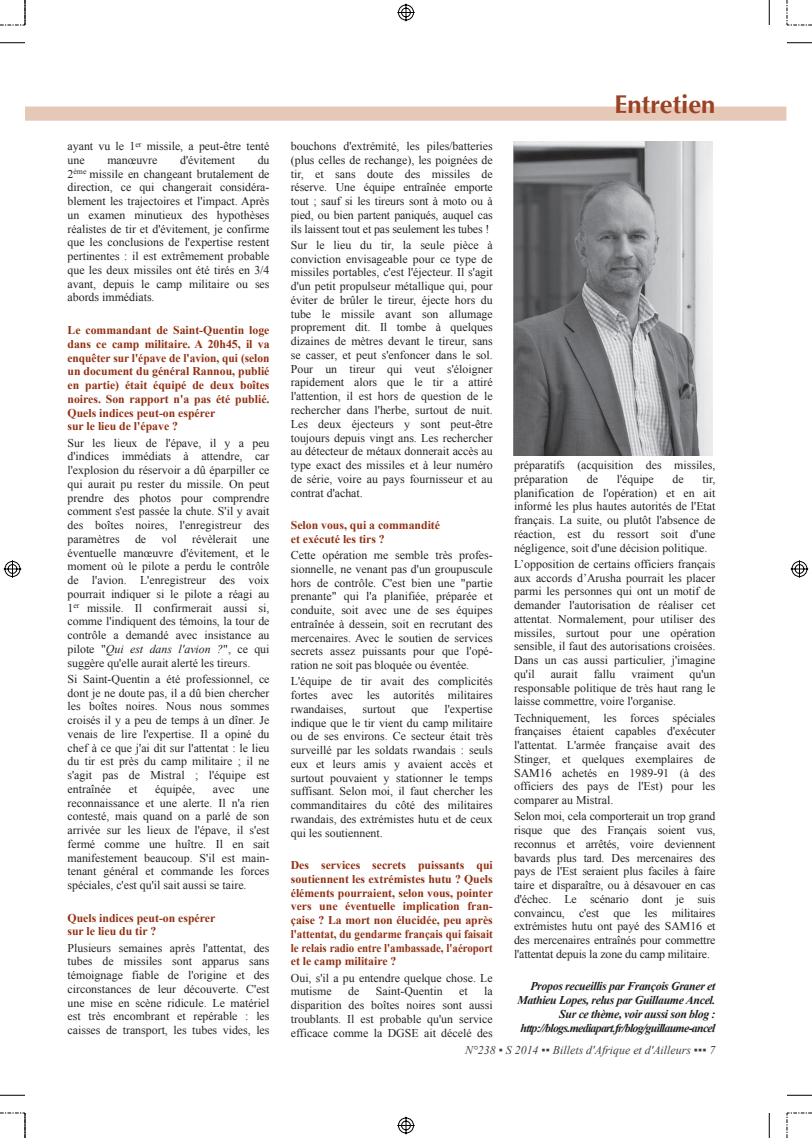
<style>
.page{position:relative;width:812px;height:1138px;background:#fff}
.page>*{position:absolute;margin:0;border:0;box-sizing:border-box;transform-origin:0 0}
.t1{font:700 25.62px "Optima CE";color:#9b4124}
.t2{font:11.88px/13.8px "Times New Roman";color:#231f20;text-align:justify}
.t3{font:700 11.88px/13.8px "Times New Roman";color:#913012}
.t4{font:italic 700 11.88px/13.8px "Times New Roman";letter-spacing:-.03em;color:#231f20;text-align:right}
.t5{font:italic 11.88px "Times New Roman";color:#3e3e3f}
.s1{font-style:italic}
</style>
<div class="page">
<div style="left:25px;top:106px;width:761px;height:15px;background:#e6c8b9"></div>
<img style="left:514px;top:142px;width:198px;height:314px">
<svg style="left:0;top:1095px;width:25px;height:1px"></svg>
<svg style="left:0;top:42px;width:25px;height:1px"></svg>
<svg style="left:787px;top:1095px;width:25px;height:1px"></svg>
<svg style="left:769px;top:1113px;width:1px;height:25px"></svg>
<svg style="left:787px;top:42px;width:25px;height:1px"></svg>
<svg style="left:769px;top:0;width:1px;height:25px"></svg>
<svg style="left:0;top:1112px;width:26px;height:26px"></svg>
<svg style="left:0;top:0;width:26px;height:26px"></svg>
<svg style="left:787px;top:1112px;width:25px;height:26px"></svg>
<svg style="left:787px;top:0;width:25px;height:26px"></svg>
<svg style="left:397px;top:1116px;width:18px;height:19px"></svg>
<svg style="left:3px;top:560px;width:19px;height:18px"></svg>
<svg style="left:397px;top:3px;width:18px;height:19px"></svg>
<svg style="left:790px;top:560px;width:19px;height:18px"></svg>
<p class="t2" style="left:68px;top:139px;width:203px">ayant vu le 1<sup>er</sup> missile, a peut-être tenté une</p>
<p class="t2" style="left:68px;top:153px;width:203px;text-indent:190px">du 2<sup>ème</sup> missile en changeant brutalement de direction, ce qui changerait considéra&shy;blement les trajectoires et l'impact. Après un examen minutieux des hypothèses réalistes de tir et d'évitement, je confirme que les conclusions de l'expertise restent pertinentes : il est extrêmement probable que les deux missiles ont été tirés en 3/4 avant, depuis le camp militaire ou ses abords immédiats.</p>
<p class="t3" style="left:68px;top:323px;width:203px">Le commandant de Saint-Quentin loge dans ce camp militaire. A 20h45, il va enquêter sur l'épave de l'avion, qui (selon un document du général Rannou, publié en partie) était équipé de deux boîtes noires. Son rapport n'a pas été publié.<br>Quels indices peut-on espérer<br>sur le lieu de l'épave ?</p>
<p class="t2" style="left:68px;top:436px;width:203px">Sur les lieux de l'épave, il y a peu d'indices immédiats à attendre, car l'explosion du réservoir a dû éparpiller ce qui aurait pu rester du missile. On peut prendre des photos pour comprendre comment s'est passée la chute. S'il y avait des boîtes noires, l'enregistreur des paramètres</p>
<p class="t2" style="left:107px;top:153px;width:52px">manœuvre</p>
<p class="t2" style="left:180px;top:153px;width:56px">d'évitement</p>
<p class="t2" style="left:135px;top:532px;width:13px">de</p>
<p class="t2" style="left:162px;top:532px;width:17px">vol</p>
<p class="t2" style="left:192px;top:532px;width:46px">révèlerait</p>
<p class="t2" style="left:68px;top:532px;width:203px;text-indent:185px">une éventuelle manœuvre d'évitement, et le moment où le pilote a perdu le contrôle de l'avion. L'enregistreur des voix pourrait indiquer si le pilote a réagi au 1<sup>er</sup> missile. Il confirmerait aussi si, comme l'indiquent des témoins, la tour de contrôle a demandé avec insistance au pilote "<span class="s1">Qui est dans l'avion ?</span>", ce qui suggère qu'elle aurait alerté les tireurs.</p>
<p class="t2" style="left:68px;top:672px;width:203px">Si Saint-Quentin a été professionnel, ce dont je ne doute pas, il a dû bien chercher les boîtes noires. Nous nous sommes croisés il y a peu de temps à un dîner. Je venais de lire l'expertise. Il a opiné du chef à ce que j'ai dit sur l'attentat : le lieu du tir est près du camp militaire ; il ne s'agit pas de Mistral ; l'équipe est entraînée</p>
<p class="t2" style="left:129px;top:782px;width:10px">et</p>
<p class="t2" style="left:155px;top:782px;width:41px">équipée,</p>
<p class="t2" style="left:213px;top:782px;width:23px">avec</p>
<p class="t2" style="left:68px;top:782px;width:203px;text-indent:185px">une reconnaissance et une alerte. Il n'a rien contesté, mais quand on a parlé de son arrivée sur les lieux de l'épave, il s'est fermé comme une huître. Il en sait manifestement beaucoup. S'il est main&shy;tenant général et commande les forces spéciales, c'est qu'il sait aussi se taire.</p>
<p class="t3" style="left:68px;top:911px;width:149px">Quels indices peut-on espérer sur le lieu du tir ?</p>
<p class="t2" style="left:68px;top:941px;width:203px">Plusieurs semaines après l'attentat, des tubes de missiles sont apparus sans témoignage fiable de l'origine et des circonstances de leur découverte. C'est une mise en scène ridicule. Le matériel est très encombrant et repérable : les caisses de transport, les tubes vides, les</p>
<p class="t2" style="left:291px;top:139px;width:203px">bouchons d'extrémité, les piles/batteries (plus celles de rechange), les poignées de tir, et sans doute des missiles de réserve. Une équipe entraînée emporte tout ; sauf si les tireurs sont à moto ou à pied, ou bien partent paniqués, auquel cas ils laissent tout et pas seulement les tubes !</p>
<p class="t2" style="left:291px;top:238px;width:203px">Sur le lieu du tir, la seule pièce à conviction envisageable pour ce type de missiles portables, c'est l'éjecteur. Il s'agit d'un petit propulseur métallique qui, pour éviter de brûler le tireur, éjecte hors du tube le missile avant son allumage proprement dit. Il tombe à quelques dizaines de mètres devant le tireur, sans se casser, et peut s'enfoncer dans le sol.<br>Pour un tireur qui veut s'éloigner rapidement alors que le tir a attiré l'attention, il est hors de question de le rechercher dans l'herbe, surtout de nuit.<br>Les deux éjecteurs y sont peut-être toujours depuis vingt ans. Les rechercher au détecteur de métaux donnerait accès au type exact des missiles et à leur numéro de série, voire au pays fournisseur et au contrat d'achat.</p>
<p class="t3" style="left:291px;top:518px;width:151px">Selon vous, qui a commandité et exécuté les tirs ?</p>
<p class="t2" style="left:291px;top:548px;width:203px">Cette opération me semble très profes&shy;sionnelle, ne venant pas d'un groupuscule hors de contrôle. C'est bien une "partie prenante" qui l'a planifiée, préparée et conduite, soit avec une de ses équipes entraînée à dessein, soit en recrutant des mercenaires. Avec le soutien de services secrets assez puissants pour que l'opé&shy;ration ne soit pas bloquée ou éventée.</p>
<p class="t2" style="left:291px;top:674px;width:203px">L'équipe de tir avait des complicités fortes avec les autorités militaires rwandaises,</p>
<p class="t2" style="left:291px;top:702px;width:203px;text-indent:154px">l'expertise indique que le tir vient du camp militaire ou de ses environs. Ce secteur était très surveillé par les soldats rwandais : seuls eux et leurs amis y avaient accès et surtout pouvaient y stationner le temps suffisant. Selon moi, il faut chercher les commanditaires du côté des militaires rwandais, des extrémistes hutu et de ceux qui les soutiennent.</p>
<p class="t3" style="left:291px;top:858px;width:204px;text-align:justify">Des services secrets puissants qui soutiennent les extrémistes hutu ? Quels éléments pourraient, selon vous, pointer vers une éventuelle implication fran&shy;çaise ? La mort non élucidée, peu après l'attentat, du gendarme français qui faisait le relais radio entre l'ambassade, l'aéroport et le camp militaire ?</p>
<p class="t2" style="left:291px;top:971px;width:203px">Oui, s'il a pu entendre quelque chose. Le mutisme</p>
<p class="t2" style="left:362px;top:702px;width:34px">surtout</p>
<p class="t2" style="left:411px;top:702px;width:19px">que</p>
<p class="t2" style="left:291px;top:984px;width:203px;text-indent:193px">la disparition des boîtes noires sont aussi troublants. Il est probable qu'un service efficace comme la DGSE ait décelé des</p>
<p class="t2" style="left:348px;top:984px;width:13px">de</p>
<p class="t2" style="left:376px;top:984px;width:68px">Saint-Quentin</p>
<p class="t2" style="left:459px;top:984px;width:10px">et</p>
<h1 class="t1" style="left:614px;top:94px;width:102px">Entretien</h1>
<p class="t2" style="left:514px;top:458px;width:203px">préparatifs (acquisition des missiles, préparation</p>
<p class="t2" style="left:514px;top:472px;width:203px;text-indent:188px">tir, planification de l'opération) et en ait informé les plus hautes autorités de l'Etat français. La suite, ou plutôt l'absence de réaction, est du ressort soit d'une négligence, soit d'une décision politique.</p>
<p class="t2" style="left:514px;top:557px;width:203px">L’opposition de certains officiers français aux accords d’Arusha pourrait les placer parmi les personnes qui ont un motif de demander l'autorisation de réaliser cet attentat. Normalement, pour utiliser des missiles, surtout pour une opération sensible, il faut des autorisations croisées.<br>Dans un cas aussi particulier, j'imagine qu'il</p>
<p class="t2" style="left:587px;top:472px;width:13px">de</p>
<p class="t2" style="left:617px;top:472px;width:39px">l'équipe</p>
<p class="t2" style="left:672px;top:472px;width:13px">de</p>
<p class="t2" style="left:551px;top:667px;width:29px">aurait</p>
<p class="t2" style="left:594px;top:667px;width:23px">fallu</p>
<p class="t2" style="left:631px;top:667px;width:44px">vraiment</p>
<p class="t2" style="left:514px;top:667px;width:203px;text-indent:175px">qu'un responsable politique de très haut rang le laisse commettre, voire l'organise.</p>
<p class="t2" style="left:514px;top:711px;width:203px">Techniquement, les forces spéciales françaises étaient capables d'exécuter l'attentat. L'armée française avait des Stinger, et quelques exemplaires de SAM16 achetés en 1989-91 (à des officiers des pays de l'Est) pour les comparer au Mistral.</p>
<p class="t2" style="left:514px;top:809px;width:203px">Selon moi, cela comporterait un trop grand risque que des Français soient vus, reconnus et arrêtés, voire deviennent bavards plus tard. Des mercenaires des pays de l'Est seraient plus faciles à faire taire et disparaître, ou à désavouer en cas d'échec. Le scénario dont je suis convaincu, c'est que les militaires extrémistes hutu ont payé des SAM16 et des mercenaires entraînés pour commettre l'attentat depuis la zone du camp militaire.</p>
<p class="t4" style="left:517px;top:979px;width:200px">Propos recueillis par François Graner et Mathieu Lopes, relus par Guillaume Ancel.<br>Sur ce thème, voir aussi son blog :<br>http:/ blogs.mediapart.fr/blog/guillaume-ancel</p>
<p class="t5" style="left:465px;top:1043px;width:252px">N°238 ▪ S 2014 ▪▪ Billets d'Afrique et d'Ailleurs ▪▪▪ 7</p>
</div>
